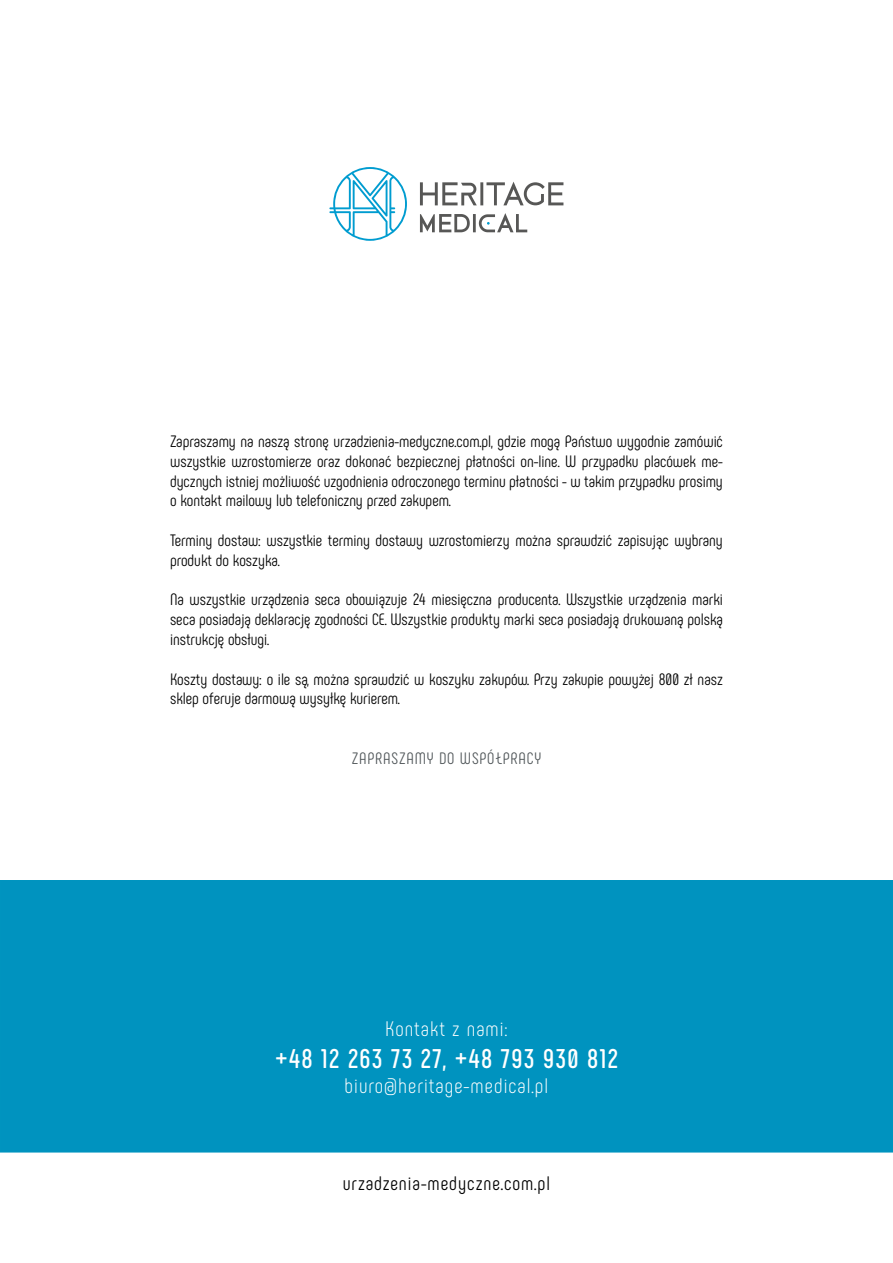
<style>
.page{position:relative;width:893px;height:1263px;background:#fff}
.page>*{position:absolute;margin:0;border:0;box-sizing:border-box;transform-origin:0 0}
.t1{font:700 27px "Phenomena";letter-spacing:.05em;color:#fff}
.t2{font:300 21px "Phenomena";letter-spacing:.05em;color:#fff}
.t3{font:19.5px "Phenomena";letter-spacing:.05em;color:#000}
.t4{font:16.5px/19.8px "Phenomena";color:#000;text-align:justify}
.t5{font:16.5px "Phenomena";letter-spacing:.05em;color:#51575a}
</style>
<div class="page">
<div style="left:0;top:881px;width:893px;height:271px;background:#0093bf"></div>
<svg style="left:329px;top:167px;width:78px;height:74px"></svg>
<svg style="left:420px;top:182px;width:143px;height:23px"></svg>
<svg style="left:420px;top:213px;width:107px;height:19px"></svg>
<p class="t4" style="left:170px;top:431px;width:554px">Zapraszamy na naszą stronę urzadzienia-medyczne.com.pl, gdzie mogą Państwo wygodnie zamówić wszystkie wzrostomierze oraz dokonać bezpiecznej płatności on-line. W przypadku placówek me&shy;dycznych istniej możliwość uzgodnienia odroczonego terminu płatności - w takim przypadku prosimy o kontakt mailowy lub telefoniczny przed zakupem.</p>
<p class="t4" style="left:170px;top:530px;width:554px">Terminy dostaw: wszystkie terminy dostawy wzrostomierzy można sprawdzić zapisując wybrany produkt do koszyka.</p>
<p class="t4" style="left:170px;top:590px;width:554px">Na wszystkie urządzenia seca obowiązuje 24 miesięczna producenta. Wszystkie urządzenia marki seca posiadają deklarację zgodności CE. Wszystkie produkty marki seca posiadają drukowaną polską instrukcję obsługi.</p>
<p class="t4" style="left:170px;top:669px;width:554px">Koszty dostawy: o ile są, można sprawdzić w koszyku zakupów. Przy zakupie powyżej 800 zł nasz sklep oferuje darmową wysyłkę kurierem.</p>
<p class="t5" style="left:352px;top:748px;width:191px">ZAPRASZAMY DO WSPÓŁPRACY</p>
<p class="t2" style="left:385px;top:1016px;width:124px">Kontakt z nami:</p>
<h1 class="t1" style="left:275px;top:1042px;width:344px">+48 12 263 73 27, +48 793 930 812</h1>
<p class="t2" style="left:345px;top:1074px;width:205px">biuro@heritage-medical.pl</p>
<p class="t3" style="left:343px;top:1172px;width:209px">urzadzenia-medyczne.com.pl</p>
</div>
